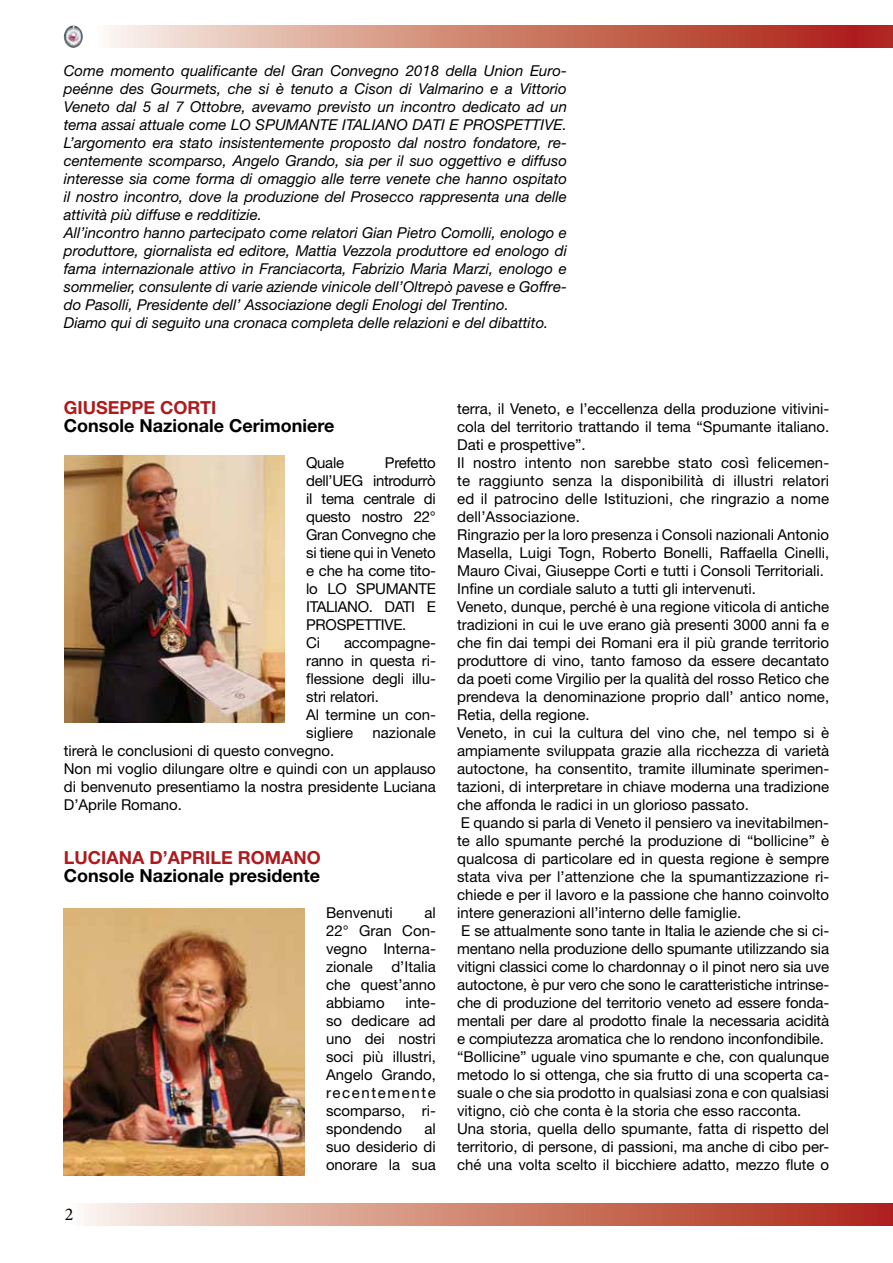
<style>
.page{position:relative;width:893px;height:1263px;background:#fff}
.page>*{position:absolute;margin:0;border:0;box-sizing:border-box;transform-origin:0 0}
.t1{font:700 18px "Helvetica Neue";color:#000}
.t2{font:700 18px "Helvetica Neue";color:#ae1b1f}
.t3{font:18px "Minion Pro";color:#000}
.t4{font:15px/18px "Helvetica Neue";color:#000}
.t5{font:italic 15px/18px "Helvetica Neue";color:#000}
.t6{font:15px/18px "Helvetica Neue";letter-spacing:-.02em;color:#000}
</style>
<div class="page">
<svg style="left:84px;top:1203px;width:809px;height:23px;background:#d08776"></svg>
<img style="left:64px;top:26px;width:19px;height:22px">
<svg style="left:109px;top:26px;width:784px;height:22px;background:#cf8172"></svg>
<img style="left:64px;top:909px;width:241px;height:267px">
<img style="left:65px;top:455px;width:220px;height:267px">
<p class="t5" style="left:64px;top:61px;width:505px">Come momento qualificante del Gran Convegno 2018 della Union Euro&shy;peénne des Gourmets, che si è tenuto a Cison di Valmarino e a Vittorio Veneto dal 5 al 7 Ottobre, avevamo previsto un incontro dedicato ad un tema assai attuale come LO SPUMANTE ITALIANO DATI E PROSPETTIVE.<br>L’argomento era stato insistentemente proposto dal nostro fondatore, re&shy;centemente scomparso, Angelo Grando, sia per il suo oggettivo e diffuso interesse sia come forma di omaggio alle terre venete che hanno ospitato il nostro incontro, dove la produzione del Prosecco rappresenta una delle attività più diffuse e redditizie.<br>All’incontro hanno partecipato come relatori Gian Pietro Comolli, enologo e produttore, giornalista ed editore, Mattia Vezzola produttore ed enologo di fama internazionale attivo in Franciacorta, Fabrizio Maria Marzi, enologo e sommelier, consulente di varie aziende vinicole dell’Oltrepò pavese e Goffre&shy;do Pasolli, Presidente dell’ Associazione degli Enologi del Trentino.<br>Diamo qui di seguito una cronaca completa delle relazioni e del dibattito.</p>
<p class="t2" style="left:64px;top:396px;width:154px">GIUSEPPE CORTI</p>
<p class="t1" style="left:64px;top:414px;width:272px">Console Nazionale Cerimoniere</p>
<p class="t4" style="left:306px;top:453px;width:39px">Quale</p>
<p class="t6" style="left:306px;top:453px;width:131px;text-indent:79px">Prefetto dell’UEG introdurrò il tema centrale di questo nostro 22°<br>Gran Convegno che si tiene qui in Veneto e che ha come tito&shy;lo LO SPUMANTE<br>ITALIANO. DATI E<br>PROSPETTIVE.<br>Ci</p>
<p class="t4" style="left:306px;top:633px;width:131px;text-indent:38px">accompagne&shy;ranno in questa ri&shy;flessione degli illu&shy;stri relatori.<br>Al termine un con&shy;sigliere</p>
<p class="t4" style="left:373px;top:723px;width:65px">nazionale</p>
<p class="t4" style="left:64px;top:741px;width:374px">tirerà le conclusioni di questo convegno.<br>Non mi voglio dilungare oltre e quindi con un applauso di benvenuto presentiamo la nostra presidente Luciana D’Aprile Romano.</p>
<p class="t2" style="left:64px;top:846px;width:116px">Luciana D’Aprile</p>
<p class="t2" style="left:238px;top:846px;width:70px">Ro mano</p>
<p class="t1" style="left:64px;top:864px;width:258px">Console Nazionale presidente</p>
<p class="t4" style="left:326px;top:903px;width:68px">Benvenuti</p>
<p class="t4" style="left:326px;top:903px;width:111px;text-align:justify;text-indent:98px">al 22° Gran Con&shy;vegno Interna&shy;zionale d’Italia che quest’anno abbiamo</p>
<p class="t4" style="left:326px;top:993px;width:111px;text-align:justify;text-indent:80px">inte&shy;so dedicare ad uno dei nostri soci più illustri, Angelo Grando, recentemente scomparso, ri&shy;spondendo</p>
<p class="t4" style="left:326px;top:1119px;width:111px;text-align:justify;text-indent:98px">al suo desiderio di onorare la sua</p>
<p class="t3" style="left:65px;top:1202px;width:10px">2</p>
<p class="t4" style="left:457px;top:399px;width:374px">terra, il Veneto, e l’eccellenza della produzione vitivini&shy;cola del territorio trattando il tema “Spumante italiano.<br>Dati e prospettive”.<br>Il nostro intento non sarebbe stato così felicemen&shy;te raggiunto senza la disponibilità di illustri relatori ed il patrocino delle Istituzioni, che ringrazio a nome dell’Associazione.<br>Ringrazio per la loro presenza i Consoli nazionali Antonio Masella, Luigi Togn, Roberto Bonelli, Raffaella Cinelli, Mauro Civai, Giuseppe Corti e tutti i Consoli Territoriali.<br>Infine un cordiale saluto a tutti gli intervenuti.<br>Veneto, dunque, perché è una regione viticola di antiche tradizioni in cui le uve erano già presenti 3000 anni fa e che fin dai tempi dei Romani era il più grande territorio produttore di vino, tanto famoso da essere decantato da poeti come Virgilio per la qualità del rosso Retico che prendeva la denominazione proprio dall’ antico nome, Retia, della regione.<br>Veneto, in cui la cultura del vino che, nel tempo si è ampiamente sviluppata grazie alla ricchezza di varietà autoctone, ha consentito, tramite illuminate sperimen&shy;tazioni, di interpretare in chiave moderna una tradizione che affonda le radici in un glorioso passato.<br>E quando si parla di Veneto il pensiero va inevitabilmen&shy;te allo spumante perché la produzione di “bollicine” è qualcosa di particolare ed in questa regione è sempre stata viva per l’attenzione che la spumantizzazione ri&shy;chiede e per il lavoro e la passione che hanno coinvolto intere generazioni all’interno delle famiglie.<br>E se attualmente sono tante in Italia le aziende che si ci&shy;mentano nella produzione dello spumante utilizzando sia vitigni classici come lo chardonnay o il pinot nero sia uve autoctone, è pur vero che sono le caratteristiche intrinse&shy;che di produzione del territorio veneto ad essere fonda&shy;mentali per dare al prodotto finale la necessaria acidità e compiutezza aromatica che lo rendono inconfondibile. “Bollicine” uguale vino spumante e che, con qualunque metodo lo si ottenga, che sia frutto di una scoperta ca&shy;suale o che sia prodotto in qualsiasi zona e con qualsiasi vitigno, ciò che conta è la storia che esso racconta.<br>Una storia, quella dello spumante, fatta di rispetto del territorio, di persone, di passioni, ma anche di cibo per&shy;ché una volta scelto il bicchiere adatto, mezzo flute o</p>
</div>
